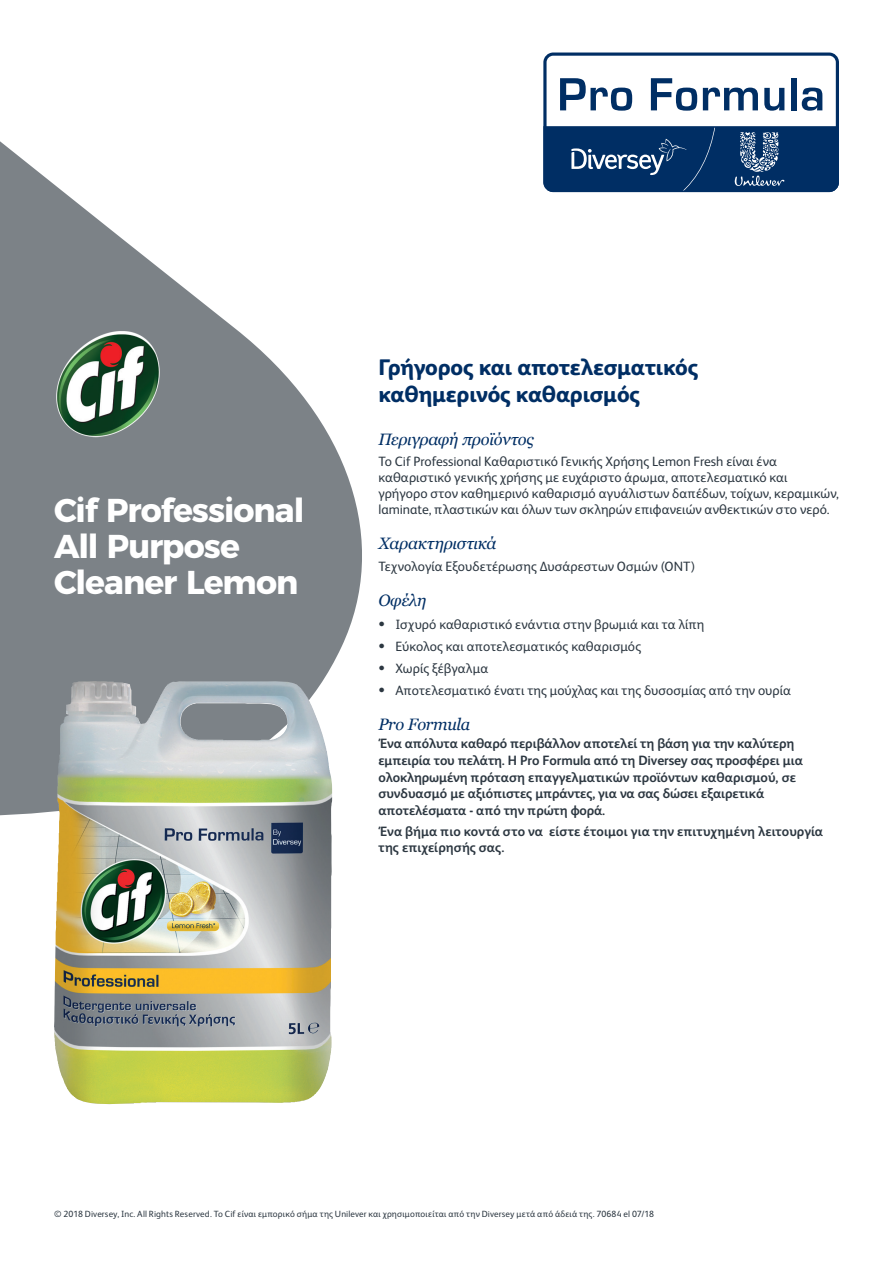
<style>
.page{position:relative;width:893px;height:1263px;background:#fff}
.page>*{position:absolute;margin:0;border:0;box-sizing:border-box;transform-origin:0 0}
.Main_Product_Head_Wh{font:700 33px "Montserrat";letter-spacing:-.03em;color:#fff}
.Product_Subhead{font:800 22.5px/27px "FS Albert Pro";letter-spacing:-.01em;color:#002e64}
.Subheads_Blue{font:italic 16.5px "Georgia";letter-spacing:-.015em;color:#002e64}
.Text_Regular_No_Bull{font:italic 16.5px "Georgia";letter-spacing:-.02em;color:#002e64}
.Text_Regular_No_Bull-2{font:13.5px/16.2px "FS Albert Pro";letter-spacing:.01em;color:#2c3741}
.Text_Regular_No_Bull-3{font:700 13.5px/16.6px "FS Albert Pro";letter-spacing:-.01em;color:#2c3741}
.t1{font:9px "FS Albert Pro";letter-spacing:.015em;color:#2c3741}
.s1{font-family:"Aaux Pro OT";font-size:15px}
</style>
<div class="page">
<svg style="left:0;top:141px;width:362px;height:677px;fill:#7c8287"></svg>
<svg style="left:543px;top:53px;width:296px;height:139px"></svg>
<img style="left:47px;top:323px;width:119px;height:123px">
<img style="left:54px;top:681px;width:270px;height:424px">
<p class="Main_Product_Head_Wh" style="left:54px;top:483px;width:252px">Cif Professional</p>
<p class="Main_Product_Head_Wh" style="left:54px;top:519px;width:188px">All Purpose</p>
<p class="Main_Product_Head_Wh" style="left:54px;top:555px;width:246px">Cleaner Lemon</p>
<p class="Product_Subhead" style="left:378px;top:352px;width:321px">Γρήγορος και αποτελεσματικός καθημερινός καθαρισμός</p>
<p class="Subheads_Blue" style="left:378px;top:427px;width:157px">Περιγραφή προϊόντος</p>
<p class="Text_Regular_No_Bull-2" style="left:378px;top:452px;width:462px">Το Cif Professional Καθαριστικό Γενικής Χρήσης Lemon Fresh είναι ένα καθαριστικό γενικής χρήσης με ευχάριστο άρωμα, αποτελεσματικό και γρήγορο στον καθημερινό καθαρισμό αγυάλιστων δαπέδων, τοίχων, κεραμικών, laminate, πλαστικών και όλων των σκληρών επιφανειών ανθεκτικών στο νερό.</p>
<p class="Subheads_Blue" style="left:378px;top:531px;width:120px">Χαρακτηριστικά</p>
<p class="Text_Regular_No_Bull-2" style="left:378px;top:558px;width:318px">Τεχνολογία Εξουδετέρωσης Δυσάρεστων Οσμών (ONT)</p>
<p class="Subheads_Blue" style="left:378px;top:589px;width:50px">Οφέλη</p>
<p class="Text_Regular_No_Bull-2" style="left:378px;top:615px;width:328px"><span class="s1">•</span> Ισχυρό καθαριστικό ενάντια στην βρωμιά και τα λίπη</p>
<p class="Text_Regular_No_Bull-2" style="left:378px;top:637px;width:264px"><span class="s1">•</span> Εύκολος και αποτελεσματικός καθαρισμός</p>
<p class="Text_Regular_No_Bull-2" style="left:378px;top:659px;width:111px"><span class="s1">•</span> Χωρίς ξέβγαλμα</p>
<p class="Text_Regular_No_Bull-2" style="left:378px;top:682px;width:414px"><span class="s1">•</span> Αποτελεσματικό ένατι της μούχλας και της δυσοσμίας από την ουρία</p>
<p class="Text_Regular_No_Bull" style="left:378px;top:713px;width:93px">Pro Formula</p>
<p class="Text_Regular_No_Bull-3" style="left:378px;top:734px;width:426px">Ένα απόλυτα καθαρό περιβάλλον αποτελεί τη βάση για την καλύτερη εμπειρία του πελάτη. Η Pro Formula από τη Diversey σας προσφέρει μια ολοκληρωμένη πρόταση επαγγελματικών προϊόντων καθαρισμού, σε συνδυασμό με αξιόπιστες μπράντες, για να σας δώσει εξαιρετικά αποτελέσματα - από την πρώτη φορά.</p>
<p class="Text_Regular_No_Bull-3" style="left:378px;top:823px;width:446px;line-height:16.2px">Ένα βήμα πιο κοντά στο να είστε έτοιμοι για την επιτυχημένη λειτουργία της επιχείρησής σας.</p>
<p class="t1" style="left:54px;top:1208px;width:602px">© 2018 Diversey, Inc. All Rights Reserved. Το Cif είναι εμπορικό σήμα της Unilever και χρησιμοποιείται από την Diversey μετά από άδειά της. 70684 el 07/18</p>
</div>
